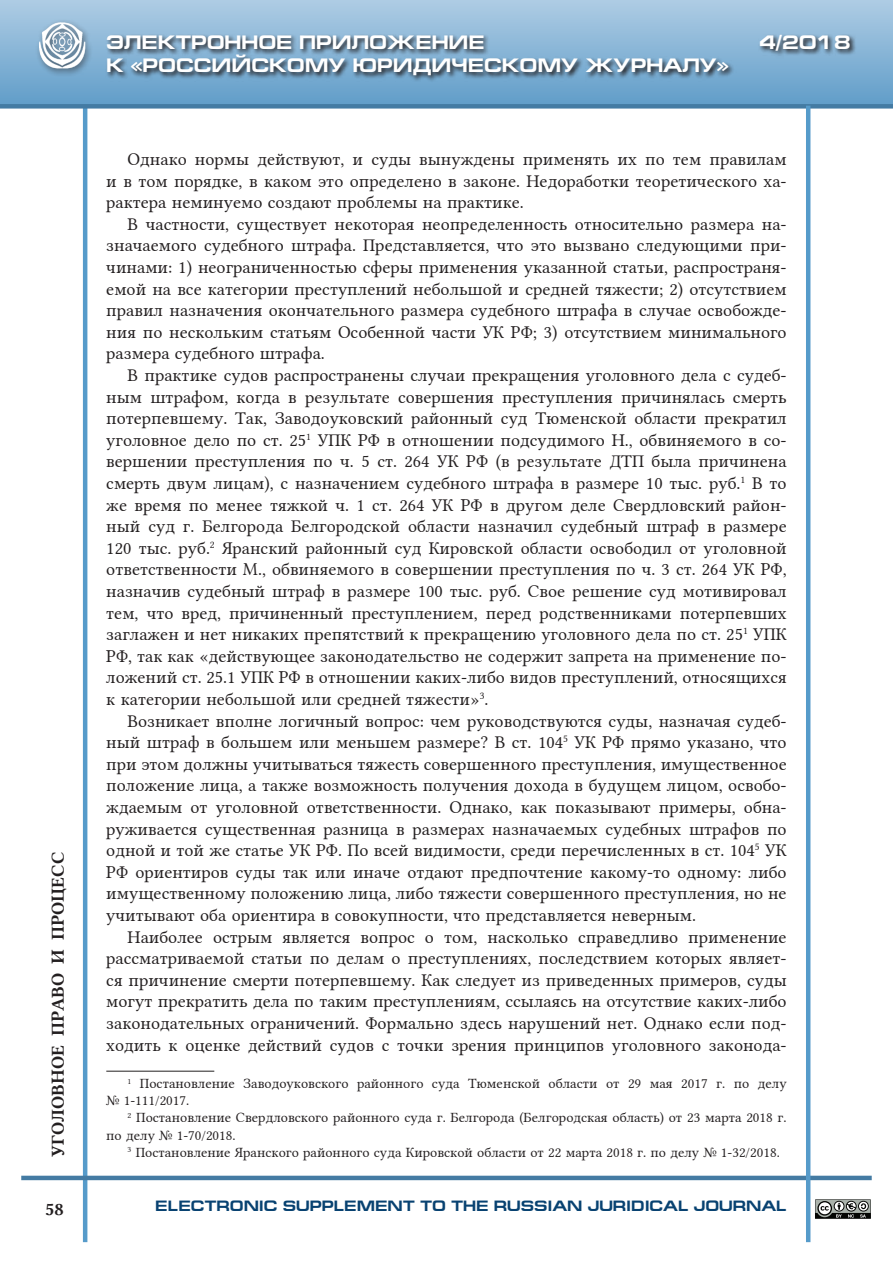
<style>
.page{position:relative;width:893px;height:1263px;background:#fff}
.page>*{position:absolute;margin:0;border:0;box-sizing:border-box;transform-origin:0 0}
.t1{font:700 19.5px "Europe Ext";color:#fff}
.Э-РЮЖ__Текст_статьи{font:18px/21.6px "Lin Libertine";color:#231f20;text-align:justify}
.t2{font:18px "Lin Libertine B";color:#231f20}
.t3{font:700 15px "Europe Ext";color:#084271}
.Э-РЮЖ__Сноска{font:14.25px/17.1px "Lin Libertine";color:#231f20}
</style>
<div class="page">
<div style="left:0;top:0;width:893px;height:106px;background:linear-gradient(to bottom,#aecce4,#619dc9)"></div>
<hr style="left:83px;top:106px;width:4px;height:1136px;background:#569bca">
<hr style="left:21px;top:1176px;width:851px;height:4px;background:#447ba3">
<div style="left:0;top:104px;width:893px;height:5px;background:#447ba3"></div>
<div style="left:35px;top:19px;width:58px;height:58px;background:#231f20;opacity:.63"></div>
<img style="left:39px;top:23px;width:49px;height:47px">
<svg style="left:105px;top:33px;width:751px;height:49px;background:#7095b1"></svg>
<hr style="left:806px;top:106px;width:4px;height:1136px;background:#569bca">
<svg style="left:815px;top:1199px;width:56px;height:20px"></svg>
<hr style="left:106px;top:1071px;width:108px;height:1px;background:#231f20">
<p class="t2" style="left:46px;top:1157px;width:307px;rotate:-90deg">УГОЛОВНОЕ ПРАВО И ПРОЦЕСС</p>
<p class="t1" style="left:106px;top:32px;width:380px">ЭЛЕКТРОННОЕ ПРИЛОЖЕНИЕ</p>
<p class="t1" style="left:759px;top:32px;width:93px">4/2018</p>
<p class="t1" style="left:106px;top:55px;width:624px">К «РОССИЙСКОМУ ЮРИДИЧЕСКОМУ ЖУРНАЛУ»</p>
<p class="Э-РЮЖ__Текст_статьи" style="left:106px;top:146px;width:682px;text-indent:21px">Однако нормы действуют, и суды вынуждены применять их по тем правилам и в том порядке, в каком это определено в законе. Недоработки теоретического ха&shy;рактера неминуемо создают проблемы на практике.</p>
<p class="Э-РЮЖ__Текст_статьи" style="left:106px;top:211px;width:682px;text-indent:21px">В частности, существует некоторая неопределенность относительно размера на&shy;значаемого судебного штрафа. Представляется, что это вызвано следующими при&shy;чинами: 1) неограниченностью сферы применения указанной статьи, распространя&shy;емой на все категории преступлений небольшой и средней тяжести; 2) отсутствием правил назначения окончательного размера судебного штрафа в случае освобожде&shy;ния по нескольким статьям Особенной части УК РФ; 3) отсутствием минимального размера судебного штрафа.</p>
<p class="Э-РЮЖ__Текст_статьи" style="left:106px;top:362px;width:682px;text-indent:21px">В практике судов распространены случаи прекращения уголовного дела с судеб&shy;ным штрафом, когда в результате совершения преступления причинялась смерть потерпевшему. Так, Заводоуковский районный суд Тюменской области прекратил уголовное дело по ст. 25<sup>1</sup> УПК РФ в отношении подсудимого Н., обвиняемого в со&shy;вершении преступления по ч. 5 ст. 264 УК РФ (в результате ДТП была причинена смерть двум лицам), с назначением судебного штрафа в размере 10 тыс. руб.<sup>1</sup> В то же время по менее тяжкой ч. 1 ст. 264 УК РФ в другом деле Свердловский район&shy;ный суд г. Белгорода Белгородской области назначил судебный штраф в размере 120 тыс. руб.<sup>2</sup> Яранский районный суд Кировской области освободил от уголовной ответственности М., обвиняемого в совершении преступления по ч. 3 ст. 264 УК РФ, назначив судебный штраф в размере 100 тыс. руб. Свое решение суд мотивировал тем, что вред, причиненный преступлением, перед родственниками потерпевших заглажен и нет никаких препятствий к прекращению уголовного дела по ст. 25<sup>1</sup> УПК РФ, так как «действующее законодательство не содержит запрета на применение по&shy;ложений ст. 25.1 УПК РФ в отношении каких-либо видов преступлений, относящихся к категории небольшой или средней тяжести»<sup>3</sup>.</p>
<p class="Э-РЮЖ__Текст_статьи" style="left:106px;top:708px;width:682px;text-indent:21px">Возникает вполне логичный вопрос: чем руководствуются суды, назначая судеб&shy;ный штраф в большем или меньшем размере? В ст. 104<sup>5</sup> УК РФ прямо указано, что при этом должны учитываться тяжесть совершенного преступления, имущественное положение лица, а также возможность получения дохода в будущем лицом, освобо&shy;ждаемым от уголовной ответственности. Однако, как показывают примеры, обна&shy;руживается существенная разница в размерах назначаемых судебных штрафов по одной и той же статье УК РФ. По всей видимости, среди перечисленных в ст. 104<sup>5</sup> УК РФ ориентиров суды так или иначе отдают предпочтение какому-то одному: либо имущественному положению лица, либо тяжести совершенного преступления, но не учитывают оба ориентира в совокупности, что представляется неверным.</p>
<p class="Э-РЮЖ__Текст_статьи" style="left:106px;top:924px;width:682px;text-indent:21px">Наиболее острым является вопрос о том, насколько справедливо применение рассматриваемой статьи по делам о преступлениях, последствием которых являет&shy;ся причинение смерти потерпевшему. Как следует из приведенных примеров, суды могут прекратить дела по таким преступлениям, ссылаясь на отсутствие каких-либо законодательных ограничений. Формально здесь нарушений нет. Однако если под&shy;ходить к оценке действий судов с точки зрения принципов уголовного законода-</p>
<p class="Э-РЮЖ__Сноска" style="left:106px;top:1073px;width:682px;text-indent:21px"><sup>1</sup> Постановление Заводоуковского районного суда Тюменской области от 29 мая 2017 г. по делу № 1-111/2017.</p>
<p class="Э-РЮЖ__Сноска" style="left:106px;top:1108px;width:682px;text-indent:21px"><sup>2</sup> Постановление Свердловского районного суда г. Белгорода (Белгородская область) от 23 марта 2018 г. по делу № 1-70/2018.</p>
<p class="Э-РЮЖ__Сноска" style="left:128px;top:1142px;width:654px"><sup>3</sup> Постановление Яранского районного суда Кировской области от 22 марта 2018 г. по делу № 1-32/2018.</p>
<p class="t2" style="left:45px;top:1197px;width:20px">58</p>
<p class="t3" style="left:155px;top:1197px;width:633px">ELECTRONIC SUPPLEMENT TO THE RUSSIAN JURIDICAL JOURNAL</p>
</div>
